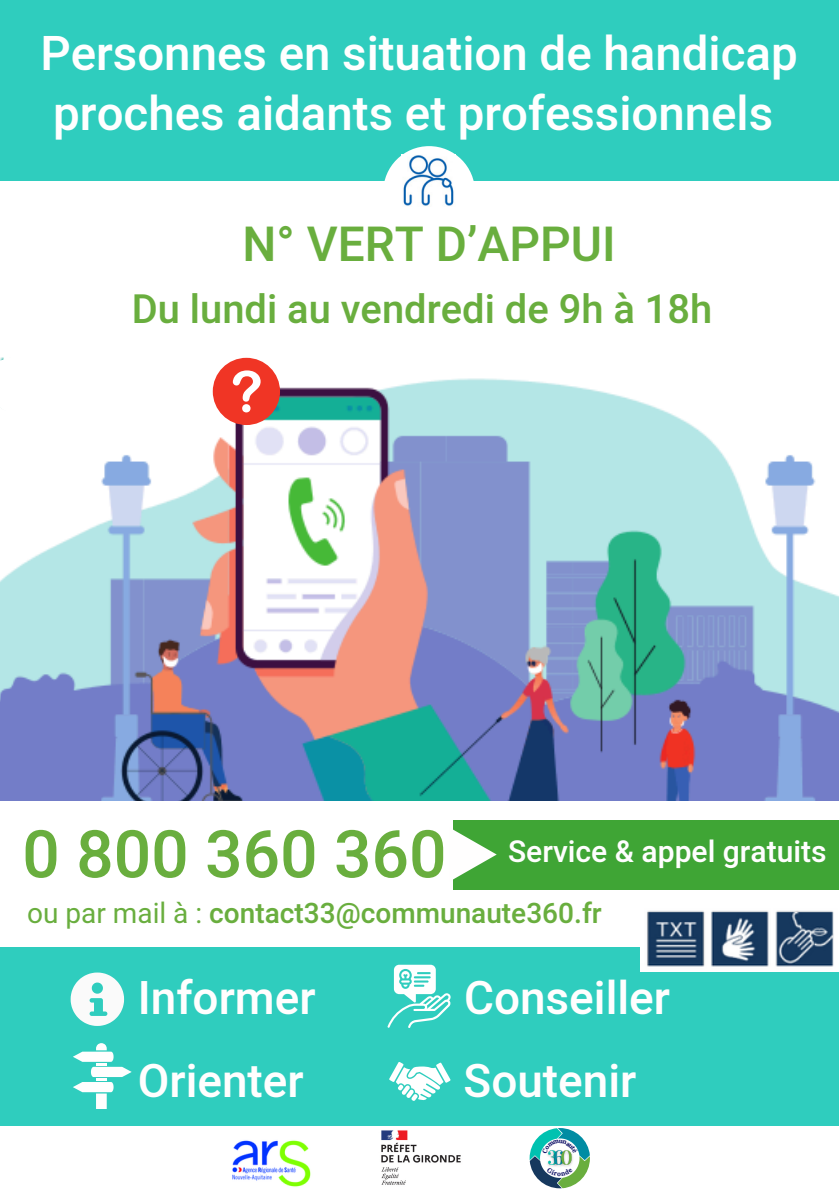
<style>
.page{position:relative;width:839px;height:1191px;background:#fff}
.page>*{position:absolute;margin:0;border:0;box-sizing:border-box;transform-origin:0 0}
.t1{font:500 65.8px "Heebo";color:#69ae3e}
.t2{font:500 47.8px "Heebo";color:#69ae3e}
.t3{font:500 47.4px/60px "Heebo";color:#fff}
.t4{font:500 45.8px "Heebo";color:#fffefe}
.t5{font:500 39.8px "Heebo";color:#69ae3e}
.t6{font:500 30px "Heebo";color:#fffefe}
.t7{font:500 28px "Heebo";color:#69ae3e}
.s1{font-weight:400}
</style>
<div class="page">
<div style="left:0;top:947px;width:838px;height:179px;background:#2fcdbe"></div>
<div style="left:0;top:0;width:838px;height:181px;background:#2fcdbe"></div>
<img style="left:0;top:357px;width:838px;height:443px">
<svg style="left:0;top:357px;width:130px;height:78px"></svg>
<img style="left:640px;top:910px;width:198px;height:62px">
<div style="left:453px;top:820px;width:385px;height:69px;background:#3fa535"></div>
<svg style="left:453px;top:829px;width:43px;height:51px"></svg>
<svg style="left:71px;top:973px;width:53px;height:53px"></svg>
<svg style="left:73px;top:1043px;width:59px;height:66px"></svg>
<svg style="left:387px;top:965px;width:64px;height:63px"></svg>
<svg style="left:389px;top:1062px;width:61px;height:39px"></svg>
<div style="left:383px;top:146px;width:92px;height:92px;background:#fff;border-radius:50%"></div>
<div style="left:213px;top:358px;width:67px;height:67px;background:#f03525;border-radius:50%"></div>
<svg style="left:233px;top:370px;width:27px;height:42px"></svg>
<img style="left:403px;top:155px;width:51px;height:51px">
<img style="left:232px;top:1140px;width:79px;height:47px">
<img style="left:381px;top:1130px;width:80px;height:55px">
<svg style="left:529px;top:1128px;width:61px;height:60px"></svg>
<p class="t3" style="left:40px;top:25px;width:758px">Personnes en situation de handicap proches aidants et professionnels</p>
<h1 class="t2" style="left:242px;top:211px;width:374px">N° VERT D’APPUI</h1>
<h5 class="t5" style="left:132px;top:282px;width:582px">Du lundi au vendredi de 9h à 18h</h5>
<p class="t1" style="left:22px;top:808px;width:425px">0 800 360 360</p>
<p class="t6" style="left:508px;top:830px;width:320px">Service &amp; appel gratuits</p>
<p class="t7" style="left:27px;top:894px;width:576px"><span class="s1">ou par mail à :</span> contact33@communaute360.fr</p>
<h2 class="t4" style="left:138px;top:966px;width:179px">Informer</h2>
<h2 class="t4" style="left:464px;top:966px;width:207px">Conseiller</h2>
<h2 class="t4" style="left:138px;top:1049px;width:167px">Orienter</h2>
<h2 class="t4" style="left:463px;top:1049px;width:174px">Soutenir</h2>
</div>
